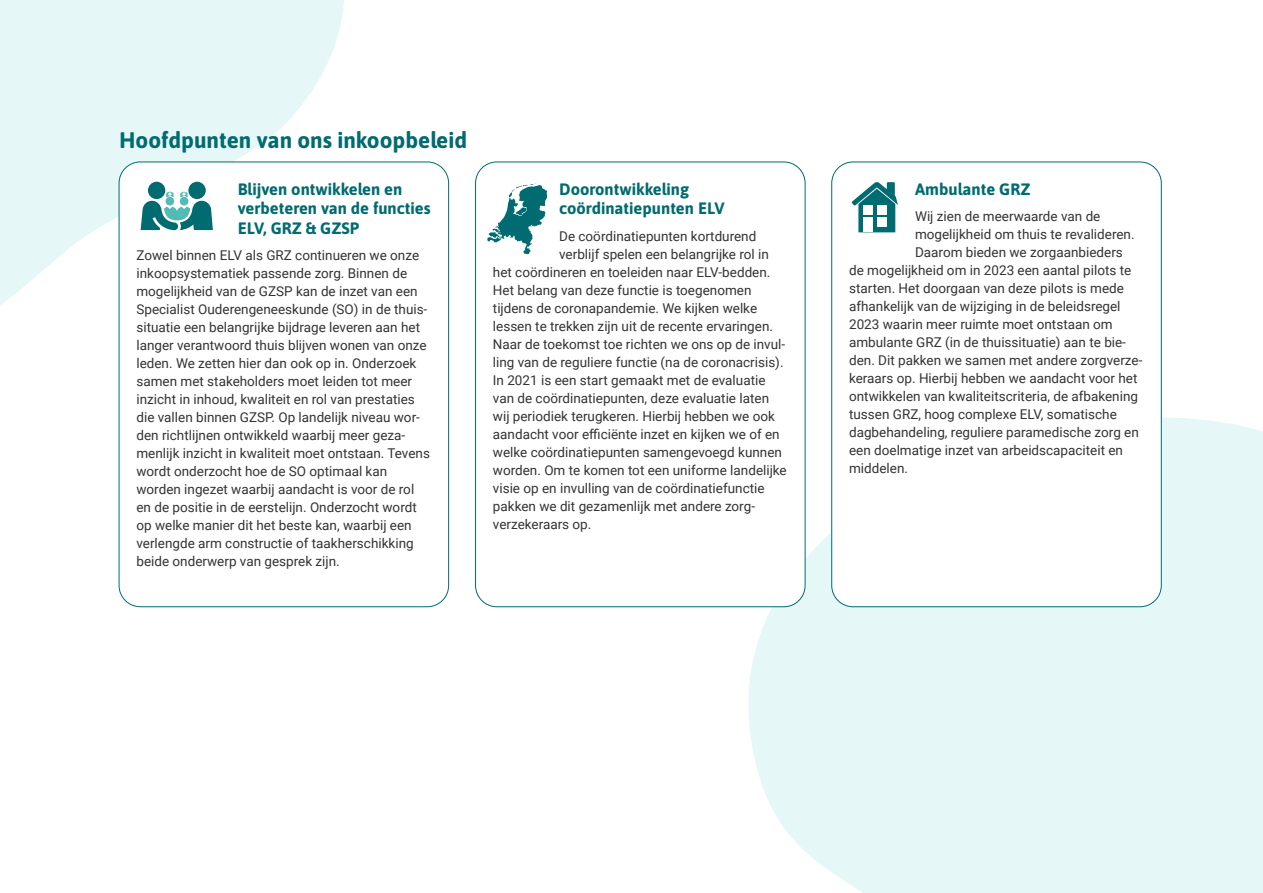
<style>
.page{position:relative;width:1263px;height:893px;background:#fff}
.page>*{position:absolute;margin:0;border:0;box-sizing:border-box;transform-origin:0 0}
.Subkop_Visie_IN{font:700 22.5px "Asap";color:#006b70}
.t1{font:700 16.5px/19.5px "Asap";color:#006b70}
.t2{font:13.5px/18px "Roboto";color:#333334}
</style>
<div class="page">
<svg style="left:0;top:0;width:570px;height:346px;fill:#e5f7f7"></svg>
<svg style="left:708px;top:350px;width:555px;height:543px;fill:#e5f7f7"></svg>
<div style="left:119px;top:162px;width:330px;height:445px;background:#fff;border-radius:21px"></div>
<div style="left:832px;top:162px;width:329px;height:445px;background:#fff;border-radius:21px"></div>
<div style="left:475px;top:162px;width:330px;height:445px;background:#fff;border-radius:21px"></div>
<svg style="left:852px;top:182px;width:46px;height:50px"></svg>
<div style="left:864px;top:205px;width:9px;height:10px;background:#fff"></div>
<div style="left:877px;top:205px;width:9px;height:10px;background:#fff"></div>
<div style="left:864px;top:218px;width:9px;height:14px;background:#fff"></div>
<div style="left:877px;top:218px;width:9px;height:9px;background:#fff"></div>
<svg style="left:487px;top:183px;width:60px;height:71px"></svg>
<div style="left:148px;top:182px;width:17px;height:17px;background:#006b70;border-radius:50%"></div>
<div style="left:188px;top:182px;width:18px;height:17px;background:#006b70;border-radius:50%"></div>
<svg style="left:141px;top:190px;width:72px;height:40px"></svg>
<p class="Subkop_Visie_IN" style="left:119px;top:125px;width:349px">Hoofdpunten van ons inkoopbeleid</p>
<p class="t1" style="left:238px;top:178px;width:194px">Blijven ontwikkelen en verbeteren van de functies<br>ELV, GRZ &amp; GZSP</p>
<p class="t2" style="left:136px;top:246px;width:295px">Zowel binnen ELV als GRZ continueren we onze inkoopsystematiek passende zorg. Binnen de mogelijkheid van de GZSP kan de inzet van een Specialist Ouderengeneeskunde (SO) in de thuis&shy;situatie een belangrijke bijdrage leveren aan het langer verantwoord thuis blijven wonen van onze leden. We zetten hier dan ook op in. Onderzoek samen met stakeholders moet leiden tot meer inzicht in inhoud, kwaliteit en rol van prestaties die vallen binnen GZSP. Op landelijk niveau wor&shy;den richtlijnen ontwikkeld waarbij meer geza&shy;menlijk inzicht in kwaliteit moet ontstaan. Tevens wordt onderzocht hoe de SO optimaal kan worden ingezet waarbij aandacht is voor de rol en de positie in de eerstelijn. Onderzocht wordt op welke manier dit het beste kan, waarbij een verlengde arm constructie of taakherschikking beide onderwerp van gesprek zijn.</p>
<p class="t1" style="left:559px;top:178px;width:167px">Doorontwikkeling coördinatiepunten ELV</p>
<p class="t2" style="left:559px;top:226px;width:199px">De coördinatiepunten kortdurend</p>
<p class="t2" style="left:559px;top:244px;width:211px">verblijf spelen een belangrijke rol in</p>
<p class="t2" style="left:493px;top:262px;width:279px">het coördineren en toeleiden naar ELV-bedden.</p>
<p class="t2" style="left:493px;top:280px;width:260px">Het belang van deze functie is toegenomen</p>
<p class="t2" style="left:493px;top:298px;width:266px">tijdens de coronapandemie. We kijken welke</p>
<p class="t2" style="left:493px;top:316px;width:282px">lessen te trekken zijn uit de recente ervaringen.</p>
<p class="t2" style="left:493px;top:334px;width:294px">Naar de toekomst toe richten we ons op de invul-</p>
<p class="t2" style="left:493px;top:352px;width:292px">ling van de reguliere functie (na de coronacrisis).</p>
<p class="t2" style="left:493px;top:370px;width:274px">In 2021 is een start gemaakt met de evaluatie</p>
<p class="t2" style="left:493px;top:388px;width:278px">van de coördinatiepunten, deze evaluatie laten</p>
<p class="t2" style="left:493px;top:406px;width:284px">wij periodiek terugkeren. Hierbij hebben we ook</p>
<p class="t2" style="left:493px;top:424px;width:288px">aandacht voor efficiënte inzet en kijken we of en</p>
<p class="t2" style="left:493px;top:442px;width:291px">welke coördinatiepunten samengevoegd kunnen</p>
<p class="t2" style="left:493px;top:460px;width:295px">worden. Om te komen tot een uniforme landelijke</p>
<p class="t2" style="left:493px;top:478px;width:273px">visie op en invulling van de coördinatiefunctie</p>
<p class="t2" style="left:493px;top:496px;width:263px">pakken we dit gezamenlijk met andere zorg-</p>
<p class="t2" style="left:493px;top:514px;width:100px">verzekeraars op.</p>
<p class="t1" style="left:915px;top:178px;width:117px">Ambulante GRZ</p>
<p class="t2" style="left:915px;top:207px;width:187px">Wij zien de meerwaarde van de</p>
<p class="t2" style="left:915px;top:225px;width:221px">mogelijkheid om thuis te revalideren.</p>
<p class="t2" style="left:915px;top:243px;width:209px">Daarom bieden we zorgaanbieders</p>
<p class="t2" style="left:849px;top:261px;width:284px">de mogelijkheid om in 2023 een aantal pilots te</p>
<p class="t2" style="left:849px;top:279px;width:276px">starten. Het doorgaan van deze pilots is mede</p>
<p class="t2" style="left:849px;top:297px;width:273px">afhankelijk van de wijziging in de beleidsregel</p>
<p class="t2" style="left:849px;top:315px;width:265px">2023 waarin meer ruimte moet ontstaan om</p>
<p class="t2" style="left:849px;top:333px;width:278px">ambulante GRZ (in de thuissituatie) aan te bie-</p>
<p class="t2" style="left:849px;top:351px;width:295px">den. Dit pakken we samen met andere zorgverze-</p>
<p class="t2" style="left:849px;top:369px;width:290px">keraars op. Hierbij hebben we aandacht voor het</p>
<p class="t2" style="left:849px;top:387px;width:290px">ontwikkelen van kwaliteitscriteria, de afbakening</p>
<p class="t2" style="left:849px;top:405px;width:269px">tussen GRZ, hoog complexe ELV, somatische</p>
<p class="t2" style="left:849px;top:423px;width:291px">dagbehandeling, reguliere paramedische zorg en</p>
<p class="t2" style="left:849px;top:441px;width:275px">een doelmatige inzet van arbeidscapaciteit en</p>
<p class="t2" style="left:849px;top:459px;width:60px">middelen.</p>
</div>
